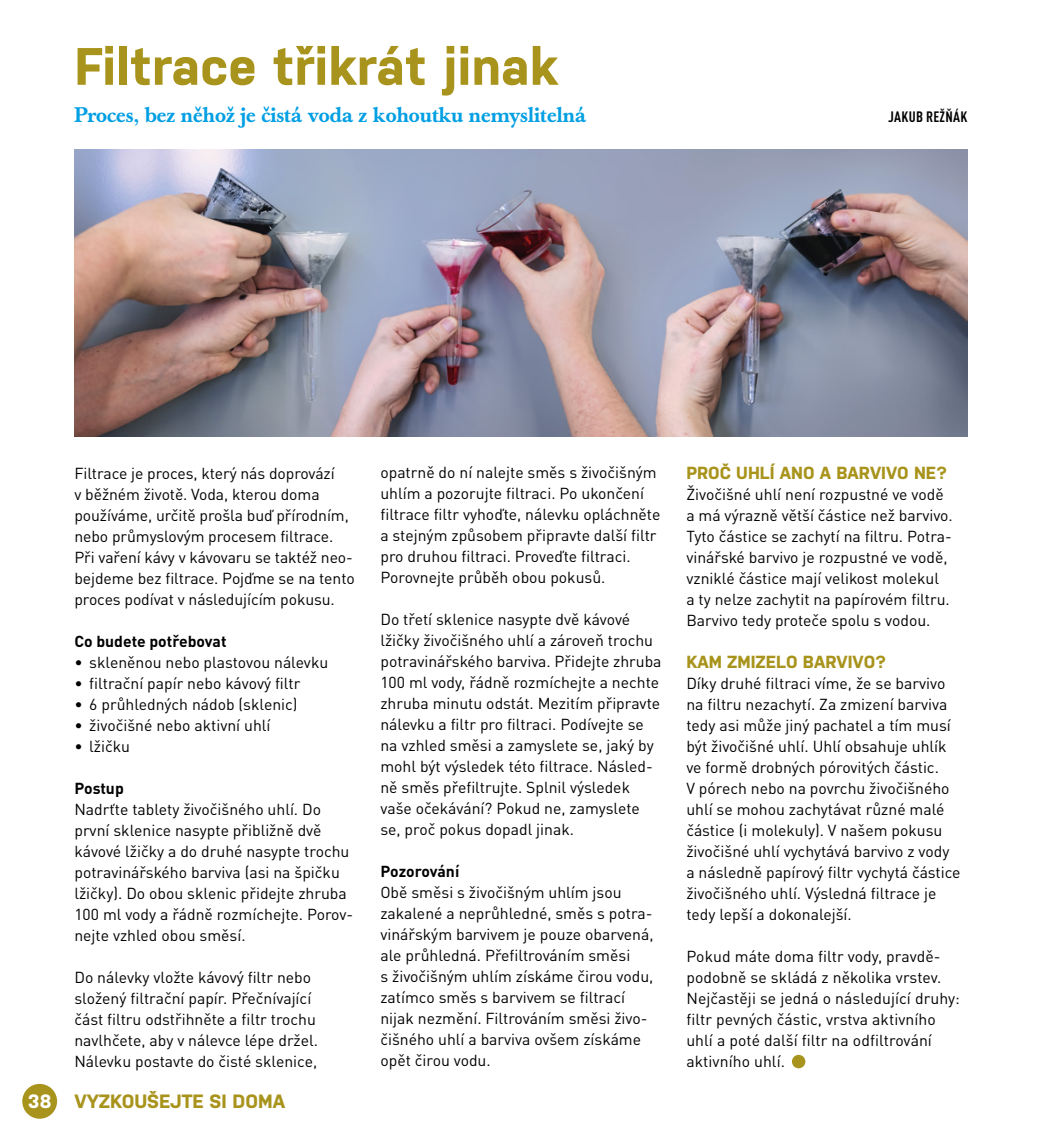
<style>
.page{position:relative;width:1042px;height:1141px;background:#fff}
.page>*{position:absolute;margin:0;border:0;box-sizing:border-box;transform-origin:0 0}
.t1{font:54.25px "Arial";color:#a8941c}
.t2{font:700 52.5px "Nudista";color:#a8941c}
.t3{font:500 21px "Baskerville Book Pro";color:#009fe3}
.t4{font:700 19.25px "Nudista";color:#a8941c}
.t5{font:700 17.5px "Nudista";color:#a8941c}
.t6{font:15.75px/21px "DIN Pro";color:#000}
.t7{font:700 15.75px "DIN Pro";color:#000}
.t8{font:700 condensed 14.88px "DIN Pro";letter-spacing:.02em;color:#000}
.s1{color:#fff}
</style>
<div class="page">
<img style="left:74px;top:150px;width:893px;height:287px">
<div style="left:22px;top:1084px;width:35px;height:35px;background:#a8941c;border-radius:50%"></div>
<h2 class="t2" style="left:74px;top:28px;width:485px">Filtrace třikrát jinak</h2>
<h3 class="t3" style="left:74px;top:101px;width:513px">Proces, bez něhož je čistá voda z kohoutku nemyslitelná</h3>
<p class="t8" style="left:888px;top:105px;width:81px">JAKUB REŽŇÁK</p>
<p class="t6" style="left:74px;top:461px;width:282px">Filtrace je proces, který nás doprovází<br>v běžném životě. Voda, kterou doma používáme, určitě prošla buď přírodním, nebo průmyslovým procesem filtrace.<br>Při vaření kávy v kávovaru se taktéž neo&shy;bejdeme bez filtrace. Pojďme se na tento proces podívat v následujícím pokusu.</p>
<p class="t7" style="left:74px;top:628px;width:154px">Co budete potřebovat</p>
<p class="t6" style="left:74px;top:650px;width:255px">• skleněnou nebo plastovou nálevku</p>
<p class="t6" style="left:74px;top:671px;width:227px">• filtrační papír nebo kávový filtr</p>
<p class="t6" style="left:74px;top:692px;width:225px">• 6 průhledných nádob (sklenic)</p>
<p class="t6" style="left:74px;top:713px;width:197px">• živočišné nebo aktivní uhlí</p>
<p class="t6" style="left:74px;top:734px;width:57px">• lžičku</p>
<p class="t7" style="left:74px;top:775px;width:51px">Postup</p>
<p class="t6" style="left:74px;top:797px;width:280px">Nadrťte tablety živočišného uhlí. Do první sklenice nasypte přibližně dvě kávové lžičky a do druhé nasypte trochu potravinářského barviva (asi na špičku lžičky). Do obou sklenic přidejte zhruba 100 ml vody a řádně rozmíchejte. Porov&shy;nejte vzhled obou směsí.</p>
<p class="t6" style="left:74px;top:965px;width:245px">Do nálevky vložte kávový filtr nebo složený filtrační papír. Přečnívající část filtru odstřihněte a filtr trochu navlhčete, aby v nálevce lépe držel.<br>Nálevku postavte do čisté sklenice,</p>
<p class="t4" style="left:28px;top:1088px;width:259px"><span class="s1">38</span> VYZKOUŠEJTE SI DOMA</p>
<p class="t6" style="left:380px;top:461px;width:281px">opatrně do ní nalejte směs s živočišným uhlím a pozorujte filtraci. Po ukončení filtrace filtr vyhoďte, nálevku opláchněte a stejným způsobem připravte další filtr pro druhou filtraci. Proveďte filtraci.<br>Porovnejte průběh obou pokusů.</p>
<p class="t6" style="left:380px;top:608px;width:283px">Do třetí sklenice nasypte dvě kávové lžičky živočišného uhlí a zároveň trochu potravinářského barviva. Přidejte zhruba 100 ml vody, řádně rozmíchejte a nechte zhruba minutu odstát. Mezitím připravte nálevku a filtr pro filtraci. Podívejte se na vzhled směsi a zamyslete se, jaký by mohl být výsledek této filtrace. Násled&shy;ně směs přefiltrujte. Splnil výsledek vaše očekávání? Pokud ne, zamyslete se, proč pokus dopadl jinak.</p>
<p class="t7" style="left:380px;top:859px;width:80px">Pozorování</p>
<p class="t6" style="left:380px;top:881px;width:275px">Obě směsi s živočišným uhlím jsou zakalené a neprůhledné, směs s potra&shy;vinářským barvivem je pouze obarvená, ale průhledná. Přefiltrováním směsi<br>s živočišným uhlím získáme čirou vodu, zatímco směs s barvivem se filtrací nijak nezmění. Filtrováním směsi živo&shy;čišného uhlí a barviva ovšem získáme opět čirou vodu.</p>
<p class="t5" style="left:686px;top:460px;width:262px">PROČ UHLÍ ANO A BARVIVO NE?</p>
<p class="t6" style="left:686px;top:482px;width:268px">Živočišné uhlí není rozpustné ve vodě a má výrazně větší částice než barvivo.<br>Tyto částice se zachytí na filtru. Potra&shy;vinářské barvivo je rozpustné ve vodě, vzniklé částice mají velikost molekul<br>a ty nelze zachytit na papírovém filtru.<br>Barvivo tedy proteče spolu s vodou.</p>
<p class="t5" style="left:686px;top:649px;width:202px">KAM ZMIZELO BARVIVO?</p>
<p class="t6" style="left:686px;top:671px;width:276px">Díky druhé filtraci víme, že se barvivo na filtru nezachytí. Za zmizení barviva tedy asi může jiný pachatel a tím musí být živočišné uhlí. Uhlí obsahuje uhlík ve formě drobných pórovitých částic.<br>V pórech nebo na povrchu živočišného uhlí se mohou zachytávat různé malé částice (i molekuly). V našem pokusu živočišné uhlí vychytává barvivo z vody a následně papírový filtr vychytá částice živočišného uhlí. Výsledná filtrace je tedy lepší a dokonalejší.</p>
<p class="t6" style="left:686px;top:944px;width:275px">Pokud máte doma filtr vody, pravdě&shy;podobně se skládá z několika vrstev.<br>Nejčastěji se jedná o následující druhy: filtr pevných částic, vrstva aktivního uhlí a poté další filtr na odfiltrování aktivního uhlí.</p>
<h1 class="t1" style="left:789px;top:1026px;width:20px">•</h1>
</div>
